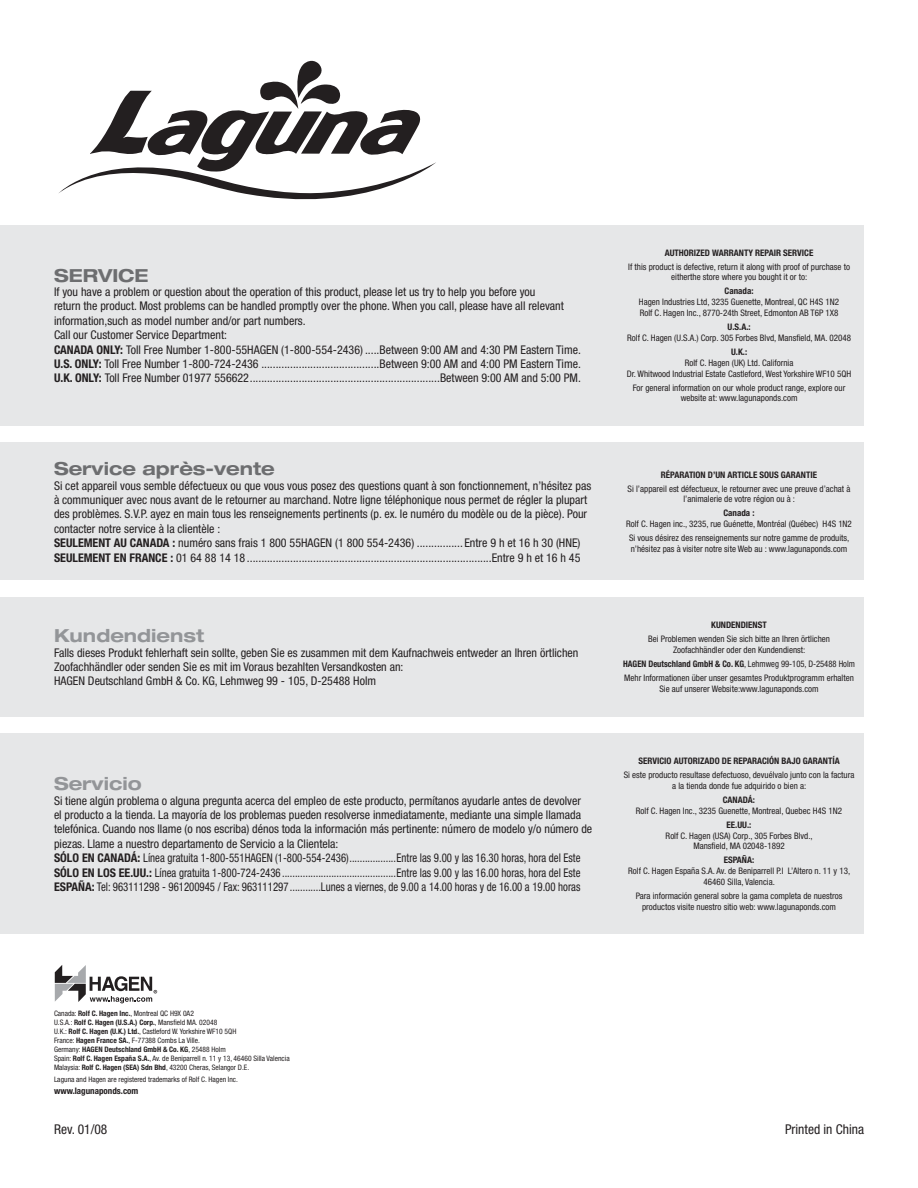
<style>
.page{position:relative;width:918px;height:1188px;background:#fff}
.page>*{position:absolute;margin:0;border:0;box-sizing:border-box;transform-origin:0 0}
.t1{font:700 expanded 18px "Helvetica Neue";color:#6d6e70}
.t2{font:700 expanded 18px "Helvetica Neue";color:#939598}
.t3{font:condensed 13.5px "Helvetica Neue";color:#231f20}
.t4{font:condensed 12px/14.4px "Helvetica Neue";color:#231f20}
.t5{font:condensed 9px/10.8px "Helvetica Neue";color:#231f20;text-align:center}
.t6{font:700 condensed 9px "Helvetica Neue";color:#231f20}
.t7{font:condensed 9px/14.1px "Helvetica Neue";color:#231f20;scale:.95 1}
.t8{font:condensed 7.5px/9px "Helvetica Neue";color:#231f20}
.s1{font-weight:700}
</style>
<div class="page">
<div style="left:0;top:733px;width:864px;height:201px;background:#e6e7e8"></div>
<div style="left:0;top:597px;width:864px;height:119px;background:#e6e7e8"></div>
<div style="left:0;top:442px;width:864px;height:138px;background:#e6e7e8"></div>
<div style="left:0;top:225px;width:864px;height:200px;background:#e6e7e8"></div>
<svg style="left:54px;top:965px;width:103px;height:39px"></svg>
<svg style="left:59px;top:60px;width:377px;height:140px"></svg>
<h1 class="t1" style="left:54px;top:269px;width:96px">SERVICE</h1>
<p class="t4" style="left:54px;top:286px;width:528px">If you have a problem or question about the operation of this product, please let us try to help you before you<br>return the product. Most problems can be handled promptly over the phone. When you call, please have all relevant information,such as model number and/or part numbers.<br>Call our Customer Service Department:<br><span class="s1">CANADA ONLY:</span> Toll Free Number 1-800-55HAGEN (1-800-554-2436) .....Between 9:00 AM and 4:30 PM Eastern Time.<br><span class="s1">U.S. ONLY:</span> Toll Free Number 1-800-724-2436 .........................................Between 9:00 AM and 4:00 PM Eastern Time.<br><span class="s1">U.K. ONLY:</span> Toll Free Number 01977 556622 ..................................................................Between 9:00 AM and 5:00 PM.</p>
<h1 class="t1" style="left:54px;top:462px;width:222px">Service après-vente</h1>
<p class="t4" style="left:54px;top:479px;width:539px">Si cet appareil vous semble défectueux ou que vous vous posez des questions quant à son fonctionnement, n’hésitez pas à communiquer avec nous avant de le retourner au marchand. Notre ligne téléphonique nous permet de régler la plupart des problèmes. S.V.P. ayez en main tous les renseignements pertinents (p. ex. le numéro du modèle ou de la pièce). Pour contacter notre service à la clientèle :<br><span class="s1">SEULEMENT AU CANADA :</span> numéro sans frais 1 800 55HAGEN (1 800 554-2436) ................ Entre 9 h et 16 h 30 (HNE)<br><span class="s1">SEULEMENT EN FRANCE :</span> 01 64 88 14 18 .....................................................................................Entre 9 h et 16 h 45</p>
<h1 class="t2" style="left:54px;top:629px;width:152px">Kundendienst</h1>
<p class="t4" style="left:54px;top:646px;width:526px">Falls dieses Produkt fehlerhaft sein sollte, geben Sie es zusammen mit dem Kaufnachweis entweder an Ihren örtlichen<br>Zoofachhändler oder senden Sie es mit im Voraus bezahlten Versandkosten an:<br>HAGEN Deutschland GmbH &amp; Co. KG, Lehmweg 99 - 105, D-25488 Holm</p>
<h1 class="t2" style="left:54px;top:777px;width:89px">Servicio</h1>
<p class="t4" style="left:54px;top:794px;width:540px">Si tiene algún problema o alguna pregunta acerca del empleo de este producto, permítanos ayudarle antes de devolver<br>el producto a la tienda. La mayoría de los problemas pueden resolverse inmediatamente, mediante una simple llamada telefónica. Cuando nos llame (o nos escriba) dénos toda la información más pertinente: número de modelo y/o número de piezas. Llame a nuestro departamento de Servicio a la Clientela:<br><span class="s1">SÓLO EN CANADÁ:</span> Línea gratuita 1-800-551HAGEN (1-800-554-2436) ..................Entre las 9.00 y las 16.30 horas, hora del Este <span class="s1">SÓLO EN LOS EE.UU.:</span> Línea gratuita 1-800-724-2436 ............................................Entre las 9.00 y las 16.00 horas, hora del Este <span class="s1">ESPAÑA:</span> Tel: 963111298 - 961200945 / Fax: 963111297 ............Lunes a viernes, de 9.00 a 14.00 horas y de 16.00 a 19.00 horas</p>
<p class="t6" style="left:665px;top:249px;width:150px">AUTHORIZED WARRANTY REPAIR SERVICE</p>
<p class="t5" style="left:628px;top:262px;width:223px">If this product is defective, return it along with proof of purchase to eitherthe store where you bought it or to:</p>
<p class="t6" style="left:725px;top:288px;width:30px">Canada:</p>
<p class="t5" style="left:639px;top:297px;width:202px;text-align:left">Hagen Industries Ltd, 3235 Guenette, Montreal, QC H4S 1N2<br>Rolf C. Hagen Inc., 8770-24th Street, Edmonton AB T6P 1X8</p>
<p class="t6" style="left:728px;top:324px;width:25px">U.S.A.:</p>
<p class="t5" style="left:627px;top:333px;width:225px">Rolf C. Hagen (U.S.A.) Corp. 305 Forbes Blvd, Mansfield, MA. 02048</p>
<p class="t6" style="left:731px;top:349px;width:18px">U.K.:</p>
<p class="t5" style="left:627px;top:358px;width:226px">Rolf C. Hagen (UK) Ltd. California<br>Dr. Whitwood Industrial Estate Castleford, West Yorkshire WF10 5QH</p>
<p class="t5" style="left:633px;top:383px;width:214px">For general information on our whole product range, explore our website at: www.lagunaponds.com</p>
<p class="t6" style="left:661px;top:471px;width:158px">RÉPARATION D’UN ARTICLE SOUS GARANTIE</p>
<p class="t5" style="left:628px;top:484px;width:224px">Si l’appareil est défectueux, le retourner avec une preuve d’achat à l’animalerie de votre région ou à :</p>
<p class="t6" style="left:723px;top:510px;width:33px">Canada :</p>
<p class="t5" style="left:626px;top:518px;width:227px;line-height:14.1px">Rolf C. Hagen inc., 3235, rue Guénette, Montréal (Québec) H4S 1N2<br>Si vous désirez des renseignements sur notre gamme de produits,</p>
<p class="t5" style="left:631px;top:544px;width:218px">n’hésitez pas à visiter notre site Web au : www.lagunaponds.com</p>
<p class="t6" style="left:711px;top:622px;width:57px">KUNDENDIENST</p>
<p class="t5" style="left:648px;top:635px;width:184px">Bei Problemen wenden Sie sich bitte an Ihren örtlichen<br>Zoofachhändler oder den Kundendienst:</p>
<p class="t7" style="left:623px;top:658px;width:246px"><span class="s1">HAGEN Deutschland GmbH &amp; Co. KG</span>, Lehmweg 99-105, D-25488 Holm<br>Mehr Informationen über unser gesamtes Produktprogramm erhalten</p>
<p class="t5" style="left:659px;top:684px;width:161px">Sie auf unserer Website:www.lagunaponds.com</p>
<p class="t6" style="left:638px;top:758px;width:203px">SERVICIO AUTORIZADO DE REPARACIÓN BAJO GARANTÍA</p>
<p class="t5" style="left:624px;top:770px;width:232px">Si este producto resultase defectuoso, devuélvalo junto con la factura a la tienda donde fue adquirido o bien a:</p>
<p class="t6" style="left:723px;top:797px;width:34px">CANADÁ:</p>
<p class="t5" style="left:636px;top:806px;width:208px">Rolf C. Hagen Inc., 3235 Guenette, Montreal, Quebec H4S 1N2</p>
<p class="t6" style="left:727px;top:821px;width:26px">EE.UU.:</p>
<p class="t5" style="left:666px;top:831px;width:149px">Rolf C. Hagen (USA) Corp., 305 Forbes Blvd.,<br>Mansfield, MA 02048-1892</p>
<p class="t6" style="left:724px;top:857px;width:32px">ESPAÑA:</p>
<p class="t5" style="left:628px;top:866px;width:224px">Rolf C. Hagen España S.A. Av. de Beniparrell P.I L’Altero n. 11 y 13,<br>46460 Silla, Valencia.</p>
<p class="t5" style="left:636px;top:891px;width:208px">Para información general sobre la gama completa de nuestros productos visite nuestro sitio web: www.lagunaponds.com</p>
<p class="t8" style="left:54px;top:1010px;width:237px">Canada: <span class="s1">Rolf C. Hagen Inc.</span>, Montreal QC H9X 0A2<br>U.S.A.: <span class="s1">Rolf C. Hagen (U.S.A.) Corp.</span>, Mansfield MA. 02048<br>U.K.: <span class="s1">Rolf C. Hagen (U.K.) Ltd.</span>, Castleford W. Yorkshire WF10 5QH<br>France: <span class="s1">Hagen France SA.</span>, F-77388 Combs La Ville.<br>Germany: <span class="s1">HAGEN Deutschland GmbH &amp; Co. KG</span>, 25488 Holm<br>Spain: <span class="s1">Rolf C. Hagen España S.A.</span>, Av. de Beniparrell n. 11 y 13, 46460 Silla Valencia Malaysia: <span class="s1">Rolf C. Hagen (SEA) Sdn Bhd</span>, 43200 Cheras, Selangor D.E.</p>
<p class="t8" style="left:54px;top:1076px;width:185px">Laguna and Hagen are registered trademarks of Rolf C. Hagen Inc.</p>
<p class="t6" style="left:54px;top:1088px;width:86px">www.lagunaponds.com</p>
<p class="t3" style="left:54px;top:1124px;width:55px">Rev. 01/08</p>
<p class="t3" style="left:785px;top:1124px;width:80px">Printed in China</p>
</div>
